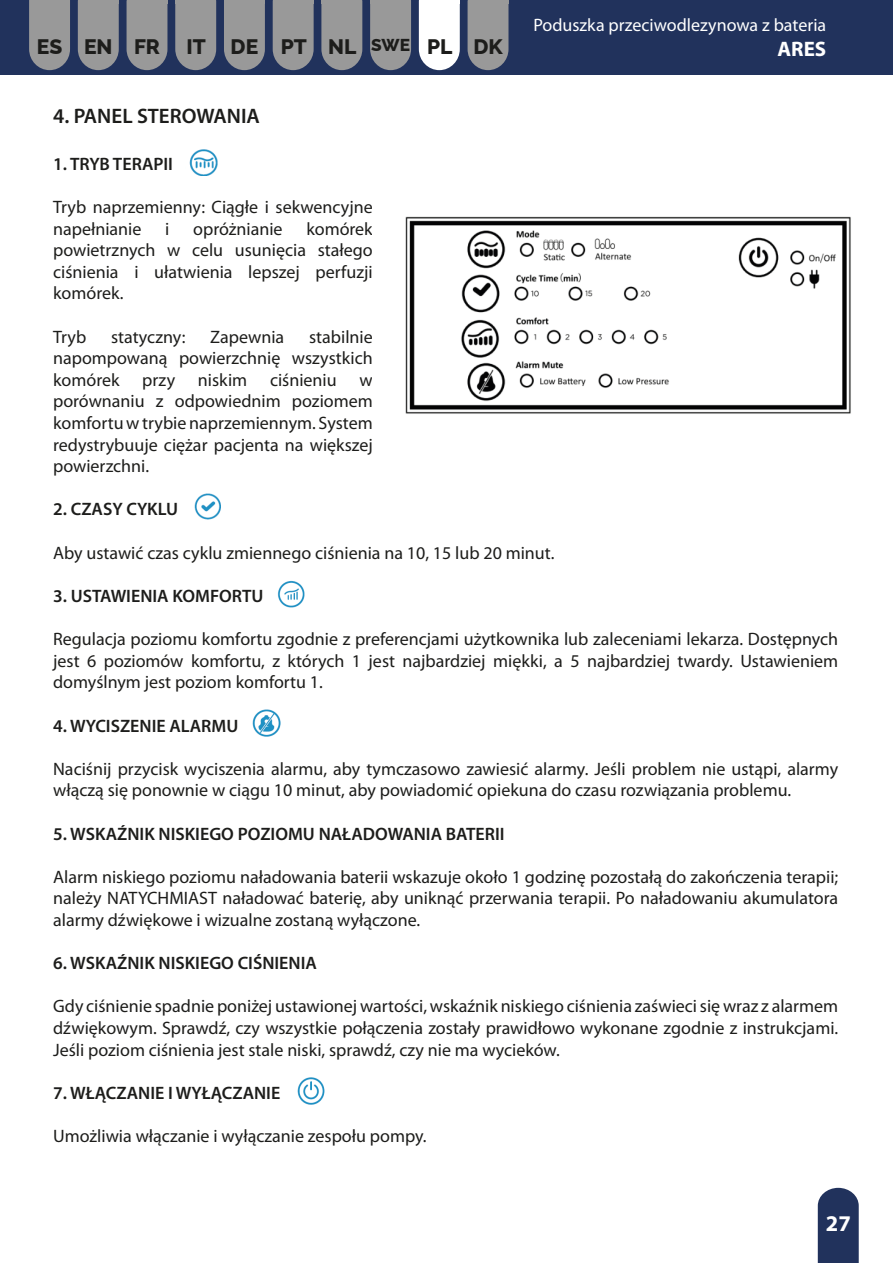
<style>
.page{position:relative;width:893px;height:1263px;background:#fff}
.page>*{position:absolute;margin:0;border:0;box-sizing:border-box;transform-origin:0 0}
.t1{font:700 22.5px "Myriad Pro";color:#fff}
.t2{font:800 21px "Raleway";color:#1d1d1b}
.t3{font:600 21px "Myriad Pro";color:#1d1d1b}
.t4{font:700 21px "Myriad Pro";color:#fff}
.t5{font:18px/21.6px "Myriad Pro";color:#1d1d1b;text-align:justify}
.t6{font:600 18px "Myriad Pro";color:#1d1d1b}
.t7{font:18px "Myriad Pro";color:#fff}
.s1{font-size:17.25px}
</style>
<div class="page">
<div style="left:0;top:0;width:893px;height:75px;background:#21325c"></div>
<svg style="left:29px;top:0;width:41px;height:70px;background:#8f9094"></svg>
<div style="left:37px;top:34px;width:26px;height:20px;background:#999"></div>
<div style="left:127px;top:3px;width:40px;height:67px;background:#999"></div>
<hr style="left:127px;top:0;width:40px;height:3px;background:#999">
<svg style="left:78px;top:3px;width:41px;height:67px;background:#909194"></svg>
<hr style="left:78px;top:0;width:41px;height:3px;background:#999">
<svg style="left:321px;top:3px;width:41px;height:67px;background:#909194"></svg>
<hr style="left:321px;top:0;width:41px;height:3px;background:#999">
<div style="left:468px;top:3px;width:40px;height:67px;background:#999"></div>
<hr style="left:468px;top:0;width:40px;height:3px;background:#999">
<svg style="left:273px;top:3px;width:41px;height:67px;background:#909194"></svg>
<hr style="left:273px;top:0;width:41px;height:3px;background:#999">
<svg style="left:419px;top:3px;width:41px;height:67px;background:#e8eaee"></svg>
<div style="left:423px;top:34px;width:33px;height:25px;background:#fff"></div>
<hr style="left:419px;top:0;width:41px;height:3px;background:#fff">
<svg style="left:224px;top:3px;width:41px;height:67px;background:#909294"></svg>
<hr style="left:224px;top:0;width:41px;height:3px;background:#999">
<svg style="left:370px;top:3px;width:41px;height:67px;background:#909194"></svg>
<hr style="left:370px;top:0;width:41px;height:3px;background:#999">
<svg style="left:175px;top:3px;width:41px;height:67px;background:#909194"></svg>
<hr style="left:175px;top:0;width:41px;height:3px;background:#999">
<svg style="left:818px;top:1188px;width:41px;height:75px;background:#2d3d64"></svg>
<img style="left:405px;top:216px;width:446px;height:198px">
<img style="left:189px;top:149px;width:29px;height:27px">
<img style="left:194px;top:493px;width:26px;height:27px">
<img style="left:277px;top:580px;width:28px;height:28px">
<img style="left:253px;top:709px;width:28px;height:28px">
<img style="left:297px;top:1077px;width:28px;height:27px">
<p class="t7" style="left:533px;top:14px;width:294px">Poduszka przeciwodlezynowa z bateria</p>
<p class="t2" style="left:37px;top:29px;width:125px">ES EN FR</p>
<p class="t2" style="left:186px;top:29px;width:318px">IT DE PT NL <span class="s1">SWE</span> PL DK</p>
<p class="t4" style="left:777px;top:35px;width:50px">ARES</p>
<p class="t3" style="left:53px;top:103px;width:208px">4. PANEL STEROWANIA</p>
<p class="t6" style="left:53px;top:152px;width:121px">1. TRYB TERAPII</p>
<p class="t5" style="left:53px;top:196px;width:321px">Tryb naprzemienny: Ciągłe i sekwencyjne napełnianie</p>
<p class="t5" style="left:53px;top:217px;width:321px;text-indent:253px">komórek powietrznych w celu usunięcia stałego ciśnienia i ułatwienia lepszej perfuzji komórek.</p>
<p class="t5" style="left:53px;top:325px;width:35px">Tryb</p>
<p class="t5" style="left:111px;top:325px;width:76px">statyczny:</p>
<p class="t5" style="left:210px;top:325px;width:76px">Zapewnia</p>
<p class="t5" style="left:165px;top:217px;width:6px">i</p>
<p class="t5" style="left:193px;top:217px;width:91px">opróżnianie</p>
<p class="t5" style="left:53px;top:325px;width:321px;text-indent:256px">stabilnie napompowaną powierzchnię wszystkich komórek</p>
<p class="t5" style="left:142px;top:369px;width:34px">przy</p>
<p class="t5" style="left:198px;top:369px;width:51px">niskim</p>
<p class="t5" style="left:270px;top:369px;width:68px">ciśnieniu</p>
<p class="t5" style="left:53px;top:369px;width:321px;text-indent:306px">w porównaniu z odpowiednim poziomem komfortu w trybie naprzemiennym. System redystrybuuje ciężar pacjenta na większej powierzchni.</p>
<p class="t6" style="left:53px;top:498px;width:126px">2. CZASY CYKLU</p>
<p class="t5" style="left:53px;top:541px;width:503px">Aby ustawić czas cyklu zmiennego ciśnienia na 10, 15 lub 20 minut.</p>
<p class="t6" style="left:53px;top:584px;width:212px">3. USTAWIENIA KOMFORTU</p>
<p class="t5" style="left:53px;top:628px;width:787px">Regulacja poziomu komfortu zgodnie z preferencjami użytkownika lub zaleceniami lekarza. Dostępnych jest 6 poziomów komfortu, z których 1 jest najbardziej miękki, a 5 najbardziej twardy. Ustawieniem domyślnym jest poziom komfortu 1.</p>
<p class="t6" style="left:53px;top:714px;width:187px">4. WYCISZENIE ALARMU</p>
<p class="t5" style="left:53px;top:757px;width:786px">Naciśnij przycisk wyciszenia alarmu, aby tymczasowo zawiesić alarmy. Jeśli problem nie ustąpi, alarmy włączą się ponownie w ciągu 10 minut, aby powiadomić opiekuna do czasu rozwiązania problemu.</p>
<p class="t6" style="left:53px;top:822px;width:453px">5. WSKAŹNIK NISKIEGO POZIOMU NAŁADOWANIA BATERII</p>
<p class="t5" style="left:53px;top:865px;width:787px">Alarm niskiego poziomu naładowania baterii wskazuje około 1 godzinę pozostałą do zakończenia terapii; należy NATYCHMIAST naładować baterię, aby uniknąć przerwania terapii. Po naładowaniu akumulatora alarmy dźwiękowe i wizualne zostaną wyłączone.</p>
<p class="t6" style="left:53px;top:952px;width:265px">6. WSKAŹNIK NISKIEGO CIŚNIENIA</p>
<p class="t5" style="left:53px;top:995px;width:787px">Gdy ciśnienie spadnie poniżej ustawionej wartości, wskaźnik niskiego ciśnienia zaświeci się wraz z alarmem dźwiękowym. Sprawdź, czy wszystkie połączenia zostały prawidłowo wykonane zgodnie z instrukcjami.<br>Jeśli poziom ciśnienia jest stale niski, sprawdź, czy nie ma wycieków.</p>
<p class="t6" style="left:53px;top:1081px;width:229px">7. WŁĄCZANIE I WYŁĄCZANIE</p>
<p class="t5" style="left:53px;top:1125px;width:375px">Umożliwia włączanie i wyłączanie zespołu pompy.</p>
<p class="t1" style="left:826px;top:1209px;width:26px">27</p>
</div>
